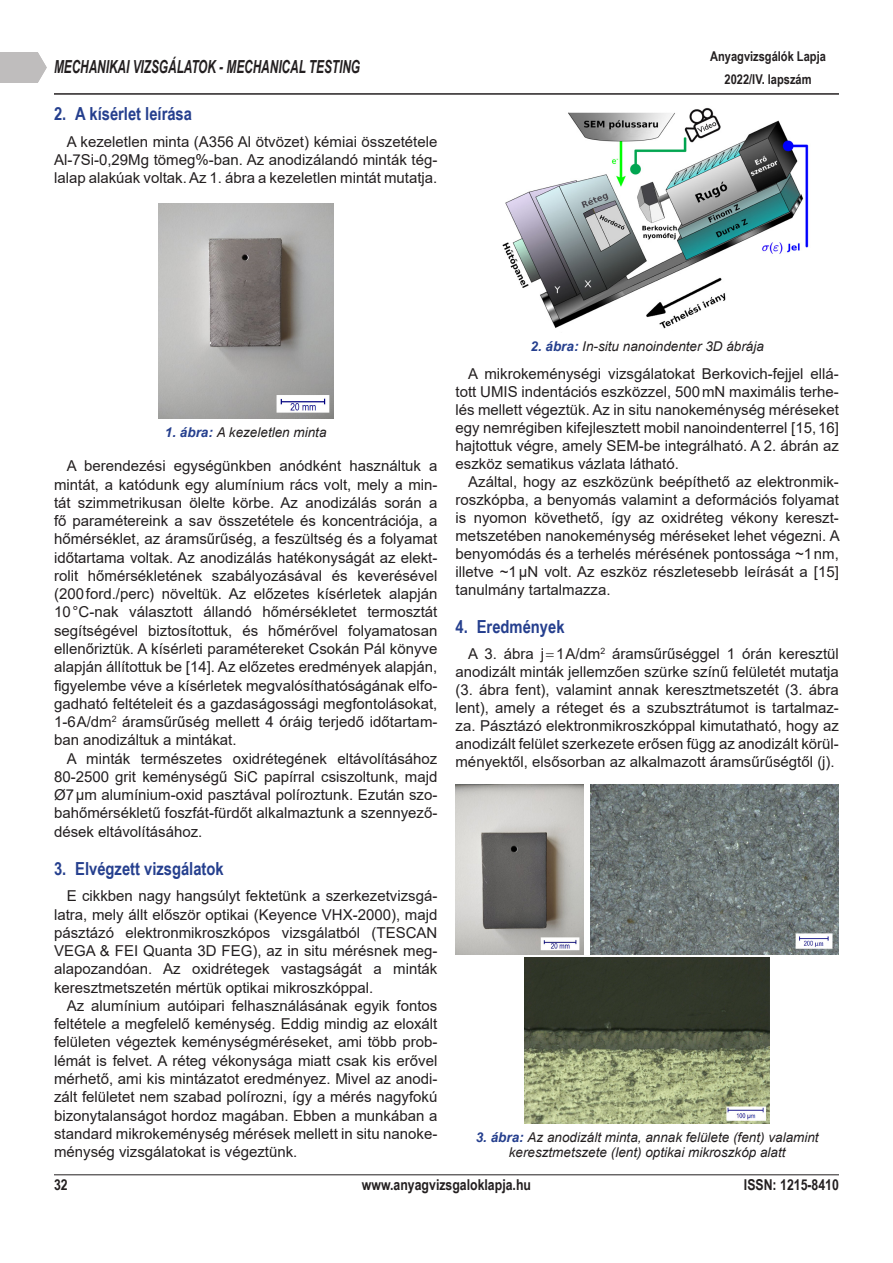
<style>
.page{position:relative;width:893px;height:1263px;background:#fff}
.page>*{position:absolute;margin:0;border:0;box-sizing:border-box;transform-origin:0 0}
.t1{font:700 18px "Arial Narrow";color:#253f8e}
.t2{font:italic 700 18px "Arial Narrow";color:#231f20;scale:.8 1}
.AVI_UJ_normal_magyar{font:15px/18.3px "Arial";color:#231f20;text-align:justify}
.t3{font:700 15px "Arial Narrow";color:#231f20}
.t4{font:italic 13.5px/15px "Arial";color:#231f20;text-align:center}
.t5{font:700 13.5px/22.5px "Arial Narrow";color:#231f20;text-align:center}
.s1{font-weight:700;color:#253f8e}
</style>
<div class="page">
<hr style="left:54px;top:1174px;width:785px;height:1px;background:#231f20">
<hr style="left:54px;top:94px;width:785px;height:1px;background:#231f20">
<svg style="left:29px;top:52px;width:18px;height:31px"></svg>
<div style="left:0;top:52px;width:29px;height:31px;background:#bfbdbd"></div>
<img style="left:158px;top:204px;width:175px;height:214px">
<img style="left:502px;top:107px;width:307px;height:222px">
<img style="left:455px;top:784px;width:128px;height:171px">
<img style="left:590px;top:784px;width:249px;height:171px">
<img style="left:525px;top:958px;width:244px;height:166px">
<p class="t2" style="left:54px;top:53px;width:384px">MECHANIKAI VIZSGÁLATOK - MECHANICAL TESTING</p>
<p class="t1" style="left:54px;top:100px;width:140px">2. A kísérlet leírása</p>
<p class="AVI_UJ_normal_magyar" style="left:54px;top:132px;width:385px;text-indent:13px">A kezeletlen minta (A356 Al ötvözet) kémiai összetétele Al-7Si-0,29Mg tömeg%-ban. Az anodizálandó minták tég&shy;lalap alakúak voltak. Az 1. ábra a kezeletlen mintát mutatja.</p>
<p class="t5" style="left:710px;top:45px;width:117px">Anyagvizsgálók Lapja<br>2022/IV. lapszám</p>
<p class="t4" style="left:165px;top:425px;width:163px"><span class="s1">1. ábra:</span> A kezeletlen minta</p>
<p class="AVI_UJ_normal_magyar" style="left:54px;top:457px;width:385px;text-indent:13px">A berendezési egységünkben anódként használtuk a mintát, a katódunk egy alumínium rács volt, mely a min&shy;tát szimmetrikusan ölelte körbe. Az anodizálás során a fő paramétereink a sav összetétele és koncentrációja, a hőmérséklet, az áramsűrűség, a feszültség és a folyamat időtartama voltak. Az anodizálás hatékonyságát az elekt&shy;rolit hőmérsékletének szabályozásával és keverésével (200ford./perc) növeltük. Az előzetes kísérletek alapján 10°C-nak választott állandó hőmérsékletet termosztát segítségével biztosítottuk, és hőmérővel folyamatosan ellenőriztük. A kísérleti paramétereket Csokán Pál könyve alapján állítottuk be [14]. Az előzetes eredmények alapján, figyelembe véve a kísérletek megvalósíthatóságának elfo&shy;gadható feltételeit és a gazdaságossági megfontolásokat, 1-6A/dm<sup>2</sup> áramsűrűség mellett 4 óráig terjedő időtartam&shy;ban anodizáltuk a mintákat.</p>
<p class="AVI_UJ_normal_magyar" style="left:54px;top:749px;width:385px;text-indent:13px">A minták természetes oxidrétegének eltávolításához 80-2500 grit keménységű SiC papírral csiszoltunk, majd Ø7µm alumínium-oxid pasztával políroztunk. Ezután szo&shy;bahőmérsékletű foszfát-fürdőt alkalmaztunk a szennyező&shy;dések eltávolításához.</p>
<p class="t1" style="left:54px;top:855px;width:171px">3. Elvégzett vizsgálatok</p>
<p class="AVI_UJ_normal_magyar" style="left:54px;top:887px;width:385px;text-indent:13px">E cikkben nagy hangsúlyt fektetünk a szerkezetvizsgá&shy;latra, mely állt először optikai (Keyence VHX-2000), majd pásztázó elektronmikroszkópos vizsgálatból (TESCAN VEGA &amp; FEI Quanta 3D FEG), az in situ mérésnek meg&shy;alapozandóan. Az oxidrétegek vastagságát a minták keresztmetszetén mértük optikai mikroszkóppal.</p>
<p class="AVI_UJ_normal_magyar" style="left:54px;top:996px;width:385px;text-indent:13px">Az alumínium autóipari felhasználásának egyik fontos feltétele a megfelelő keménység. Eddig mindig az eloxált felületen végeztek keménységméréseket, ami több prob&shy;lémát is felvet. A réteg vékonysága miatt csak kis erővel mérhető, ami kis mintázatot eredményez. Mivel az anodi&shy;zált felületet nem szabad polírozni, így a mérés nagyfokú bizonytalanságot hordoz magában. Ebben a munkában a standard mikrokeménység mérések mellett in situ nanoke&shy;ménység vizsgálatokat is végeztünk.</p>
<p class="t4" style="left:530px;top:339px;width:235px"><span class="s1">2. ábra:</span> In-situ nanoindenter 3D ábrája</p>
<p class="AVI_UJ_normal_magyar" style="left:455px;top:365px;width:385px;text-indent:13px">A mikrokeménységi vizsgálatokat Berkovich-fejjel ellá&shy;tott UMIS indentációs eszközzel, 500mN maximális terhe&shy;lés mellett végeztük. Az in situ nanokeménység méréseket egy nemrégiben kifejlesztett mobil nanoindenterrel [15,16] hajtottuk végre, amely SEM-be integrálható. A 2. ábrán az eszköz sematikus vázlata látható.</p>
<p class="AVI_UJ_normal_magyar" style="left:455px;top:473px;width:386px;text-indent:13px">Azáltal, hogy az eszközünk beépíthető az elektronmik&shy;roszkópba, a benyomás valamint a deformációs folyamat is nyomon követhető, így az oxidréteg vékony kereszt&shy;metszetében nanokeménység méréseket lehet végezni. A benyomódás és a terhelés mérésének pontossága ~1nm, illetve ~1μN volt. Az eszköz részletesebb leírását a [15] tanulmány tartalmazza.</p>
<p class="t1" style="left:455px;top:613px;width:111px">4. Eredmények</p>
<p class="AVI_UJ_normal_magyar" style="left:455px;top:645px;width:385px;text-indent:13px">A 3. ábra j 1A/dm<sup>2</sup> áramsűrűséggel 1 órán keresztül anodizált minták jellemzően szürke színű felületét mutatja (3. ábra fent), valamint annak keresztmetszetét (3. ábra lent), amely a réteget és a szubsztrátumot is tartalmaz&shy;za. Pásztázó elektronmikroszkóppal kimutatható, hogy az anodizált felület szerkezete erősen függ az anodizált körül&shy;ményektől, elsősorban az alkalmazott áramsűrűségtől (j).</p>
<p class="t4" style="left:476px;top:1130px;width:344px"><span class="s1">3. ábra:</span> Az anodizált minta, annak felülete (fent) valamint keresztmetszete (lent) optikai mikroszkóp alatt</p>
<p class="t3" style="left:54px;top:1174px;width:15px">32</p>
<p class="t3" style="left:362px;top:1174px;width:171px">www.anyagvizsgaloklapja.hu</p>
<p class="t3" style="left:744px;top:1174px;width:97px">ISSN: 1215-8410</p>
</div>
